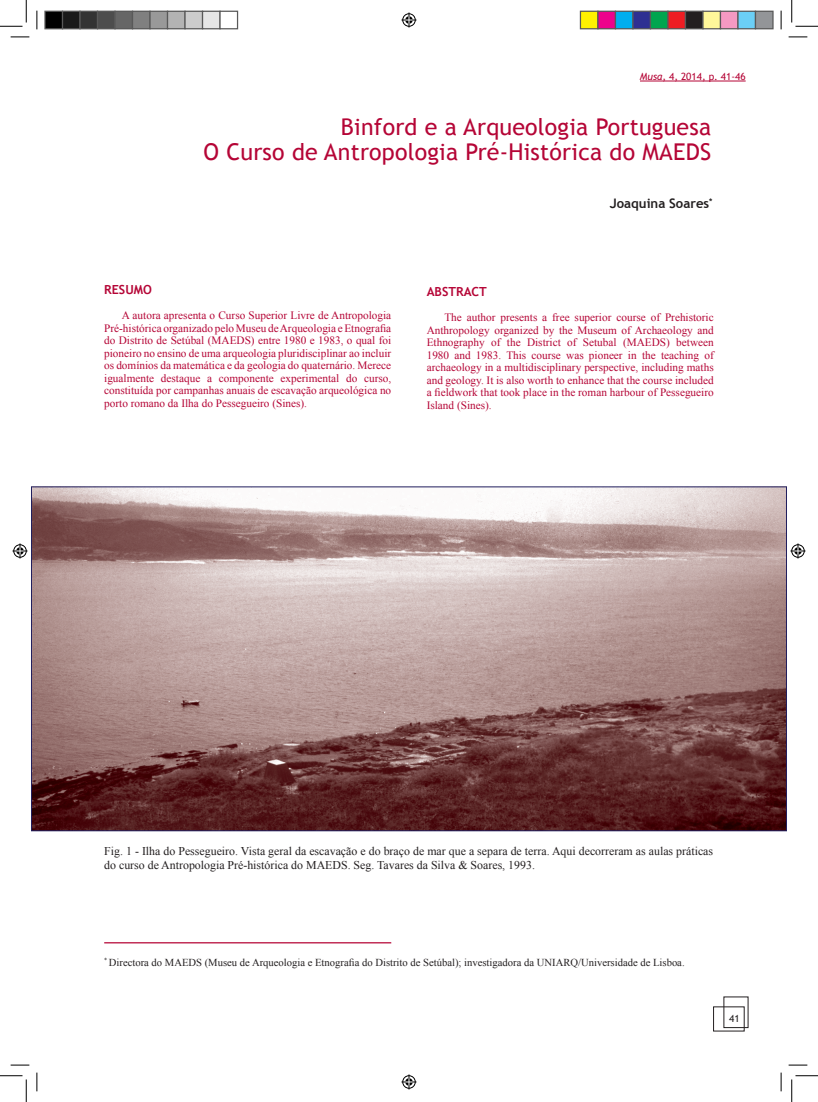
<style>
.page{position:relative;width:818px;height:1102px;background:#fff}
.page>*{position:absolute;margin:0;border:0;box-sizing:border-box;transform-origin:0 0}
.Titulo_do_artigo{font:23.12px "Trebuchet MS";letter-spacing:.01em;color:#b50536}
.Autor{font:700 13.12px "Trebuchet MS";color:#231f20}
.titulo_resumo_abstra{font:700 12.5px "Trebuchet MS";color:#b50536}
.legendas{font:11.88px/14.2px "Times New Roman";color:#231f20}
.texto_resumo_abstrac{font:11.25px/12.5px "Times New Roman";color:#b50536;text-align:justify}
.notas{font:10.62px "Times New Roman";color:#231f20}
.t1{font:10px "Trebuchet MS";color:#b50536}
.t2{font:10px "Trebuchet MS";color:#231f20}
.s1{font-style:italic}
</style>
<div class="page">
<hr style="left:640px;top:81px;width:106px;height:1px;background:#b50536">
<hr style="left:104px;top:942px;width:287px;height:1px;background:#b50536">
<img style="left:33px;top:488px;width:752px;height:341px">
<svg style="left:11px;top:36px;width:18px;height:2px"></svg>
<svg style="left:788px;top:36px;width:19px;height:2px"></svg>
<svg style="left:11px;top:1064px;width:18px;height:1px"></svg>
<svg style="left:788px;top:1064px;width:19px;height:1px"></svg>
<svg style="left:36px;top:11px;width:2px;height:18px"></svg>
<svg style="left:36px;top:1072px;width:2px;height:19px"></svg>
<svg style="left:780px;top:11px;width:2px;height:18px"></svg>
<svg style="left:780px;top:1072px;width:2px;height:19px"></svg>
<svg style="left:0;top:0;width:27px;height:27px"></svg>
<svg style="left:0;top:1075px;width:27px;height:26px"></svg>
<svg style="left:791px;top:0;width:27px;height:27px"></svg>
<svg style="left:791px;top:1075px;width:27px;height:26px"></svg>
<svg style="left:401px;top:13px;width:15px;height:15px"></svg>
<svg style="left:401px;top:1074px;width:15px;height:15px"></svg>
<svg style="left:13px;top:543px;width:15px;height:15px"></svg>
<svg style="left:790px;top:543px;width:15px;height:15px"></svg>
<div style="left:45px;top:11px;width:18px;height:18px;background:#000"></div>
<div style="left:44px;top:11px;width:19px;height:18px;border:1px solid #595959"></div>
<div style="left:63px;top:11px;width:17px;height:18px;background:#1a1a1a"></div>
<div style="left:62px;top:11px;width:19px;height:18px;border:1px solid #595959"></div>
<div style="left:80px;top:11px;width:18px;height:18px;background:#333"></div>
<div style="left:79px;top:11px;width:19px;height:18px;border:1px solid #595959"></div>
<div style="left:98px;top:11px;width:17px;height:18px;background:#4d4d4d"></div>
<div style="left:97px;top:11px;width:19px;height:18px;border:1px solid #595959"></div>
<div style="left:115px;top:11px;width:18px;height:18px;background:#666"></div>
<div style="left:114px;top:11px;width:19px;height:18px;border:1px solid #595959"></div>
<div style="left:133px;top:11px;width:17px;height:18px;background:#808080"></div>
<div style="left:132px;top:11px;width:19px;height:18px;border:1px solid #595959"></div>
<div style="left:150px;top:11px;width:18px;height:18px;background:#999"></div>
<div style="left:149px;top:11px;width:19px;height:18px;border:1px solid #595959"></div>
<div style="left:168px;top:11px;width:17px;height:18px;background:#b3b3b3"></div>
<div style="left:167px;top:11px;width:19px;height:18px;border:1px solid #595959"></div>
<div style="left:185px;top:11px;width:18px;height:18px;background:#ccc"></div>
<div style="left:184px;top:11px;width:19px;height:18px;border:1px solid #595959"></div>
<div style="left:203px;top:11px;width:17px;height:18px;background:#e6e6e6"></div>
<div style="left:202px;top:11px;width:19px;height:18px;border:1px solid #595959"></div>
<div style="left:219px;top:11px;width:19px;height:18px;border:1px solid #595959"></div>
<div style="left:580px;top:11px;width:18px;height:18px;background:#fff101"></div>
<div style="left:580px;top:11px;width:18px;height:18px;border:1px solid #595959"></div>
<div style="left:598px;top:11px;width:17px;height:18px;background:#ed028c"></div>
<div style="left:597px;top:11px;width:19px;height:18px;border:1px solid #595959"></div>
<div style="left:615px;top:11px;width:18px;height:18px;background:#00aeef"></div>
<div style="left:615px;top:11px;width:18px;height:18px;border:1px solid #595959"></div>
<div style="left:633px;top:11px;width:17px;height:18px;background:#2e3092"></div>
<div style="left:632px;top:11px;width:19px;height:18px;border:1px solid #595959"></div>
<div style="left:650px;top:11px;width:18px;height:18px;background:#00a54f"></div>
<div style="left:650px;top:11px;width:18px;height:18px;border:1px solid #595959"></div>
<div style="left:668px;top:11px;width:17px;height:18px;background:#ee1d23"></div>
<div style="left:667px;top:11px;width:19px;height:18px;border:1px solid #595959"></div>
<div style="left:685px;top:11px;width:18px;height:18px;background:#231f20"></div>
<div style="left:685px;top:11px;width:18px;height:18px;border:1px solid #595959"></div>
<div style="left:703px;top:11px;width:17px;height:18px;background:#fff79a"></div>
<div style="left:702px;top:11px;width:19px;height:18px;border:1px solid #595959"></div>
<div style="left:720px;top:11px;width:18px;height:18px;background:#f499c2"></div>
<div style="left:720px;top:11px;width:18px;height:18px;border:1px solid #595959"></div>
<div style="left:738px;top:11px;width:17px;height:18px;background:#6bcff6"></div>
<div style="left:737px;top:11px;width:19px;height:18px;border:1px solid #595959"></div>
<div style="left:755px;top:11px;width:18px;height:18px;background:#939598"></div>
<div style="left:755px;top:11px;width:18px;height:18px;border:1px solid #595959"></div>
<p class="t1" style="left:640px;top:70px;width:107px"><span class="s1">Musa</span>, 4, 2014, p. 41-46</p>
<p class="Titulo_do_artigo" style="left:341px;top:113px;width:372px">Binford e a Arqueologia Portuguesa</p>
<p class="Titulo_do_artigo" style="left:203px;top:139px;width:509px">O Curso de Antropologia Pré-Histórica do MAEDS</p>
<p class="Autor" style="left:610px;top:195px;width:104px">Joaquina Soares<sup>*</sup></p>
<p class="titulo_resumo_abstra" style="left:104px;top:282px;width:49px">RESUMO</p>
<p class="texto_resumo_abstrac" style="left:104px;top:309px;width:289px;text-indent:18px">A autora apresenta o Curso Superior Livre de Antropologia Pré-histórica organizado pelo Museu de Arqueologia e Etnografia do Distrito de Setúbal (MAEDS) entre 1980 e 1983, o qual foi pioneiro no ensino de uma arqueologia pluridisciplinar ao incluir os domínios da matemática e da geologia do quaternário. Merece igualmente destaque a componente experimental do curso, constituída por campanhas anuais de escavação arqueológica no porto romano da Ilha do Pessegueiro (Sines).</p>
<p class="titulo_resumo_abstra" style="left:427px;top:284px;width:62px">ABSTRACT</p>
<p class="texto_resumo_abstrac" style="left:427px;top:311px;width:289px;text-indent:18px">The author presents a free superior course of Prehistoric Anthropology organized by the Museum of Archaeology and Ethnography of the District of Setubal (MAEDS) between 1980 and 1983. This course was pioneer in the teaching of archaeology in a multidisciplinary perspective, including maths and geology. It is also worth to enhance that the course included a fieldwork that took place in the roman harbour of Pessegueiro Island (Sines).</p>
<p class="legendas" style="left:104px;top:843px;width:610px">Fig. 1 - Ilha do Pessegueiro. Vista geral da escavação e do braço de mar que a separa de terra. Aqui decorreram as aulas práticas do curso de Antropologia Pré-histórica do MAEDS. Seg. Tavares da Silva &amp; Soares, 1993.</p>
<p class="notas" style="left:104px;top:955px;width:582px"><sup>*</sup> Directora do MAEDS (Museu de Arqueologia e Etnografia do Distrito de Setúbal); investigadora da UNIARQ/Universidade de Lisboa.</p>
<p class="t2" style="left:729px;top:1012px;width:12px">41</p>
</div>
